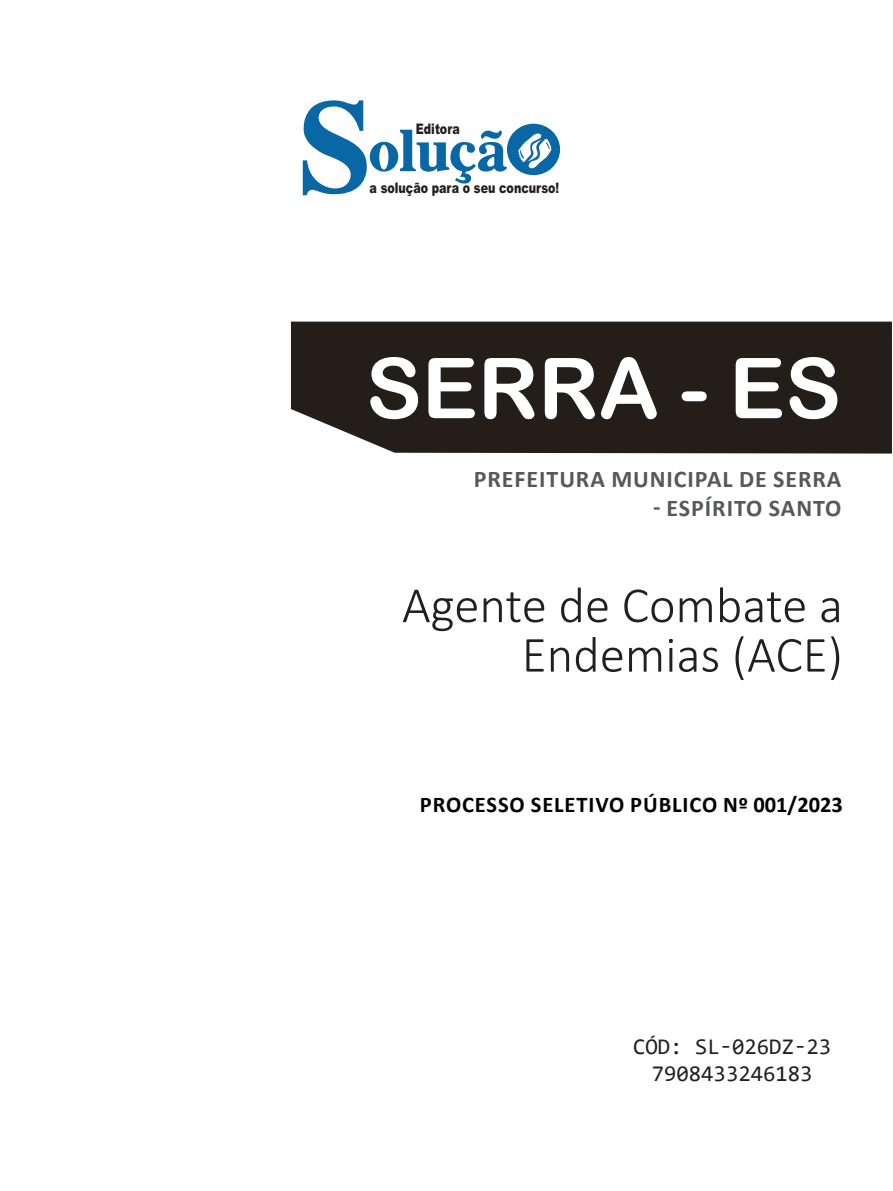
<style>
.page{position:relative;width:893px;height:1191px;background:#fff}
.page>*{position:absolute;margin:0;border:0;box-sizing:border-box;transform-origin:0 0}
.TÍTULO{font:84px "Arial Rounded MT Bold";color:#fff}
.CARGO{font:300 51px/49.5px "Calibri";color:#231f20;text-align:right}
.SUBTÍTULO{font:700 24px "Calibri";letter-spacing:.04em;color:#57585a}
.EDITAL{font:700 22.5px "Calibri";letter-spacing:.04em;color:#000}
.SKU_CÓD{font:22.5px "Consolas";color:#231f20}
.t1{font:900 14.55px "Arial";color:#231f20;scale:.76 1}
</style>
<div class="page">
<div style="left:291px;top:321px;width:601px;height:132px;background:#241e1b"></div>
<svg style="left:303px;top:100px;width:257px;height:96px"></svg>
<p class="t1" style="left:416px;top:118px;width:59px">Editora</p>
<p class="t1" style="left:370px;top:178px;width:251px">a solução para o seu concurso!</p>
<p class="TÍTULO" style="left:366px;top:339px;width:477px">SERRA - ES</p>
<p class="SUBTÍTULO" style="left:474px;top:462px;width:369px">PREFEITURA MUNICIPAL DE SERRA</p>
<p class="SUBTÍTULO" style="left:653px;top:491px;width:190px">- ESPÍRITO SANTO</p>
<p class="CARGO" style="left:402px;top:580px;width:442px">Agente de Combate a<br>Endemias (ACE)</p>
<p class="EDITAL" style="left:420px;top:789px;width:424px">PROCESSO SELETIVO PÚBLICO Nº 001/2023</p>
<p class="SKU_CÓD" style="left:633px;top:1030px;width:199px">CÓD: SL-026DZ-23</p>
<p class="SKU_CÓD" style="left:652px;top:1057px;width:162px">7908433246183</p>
</div>
